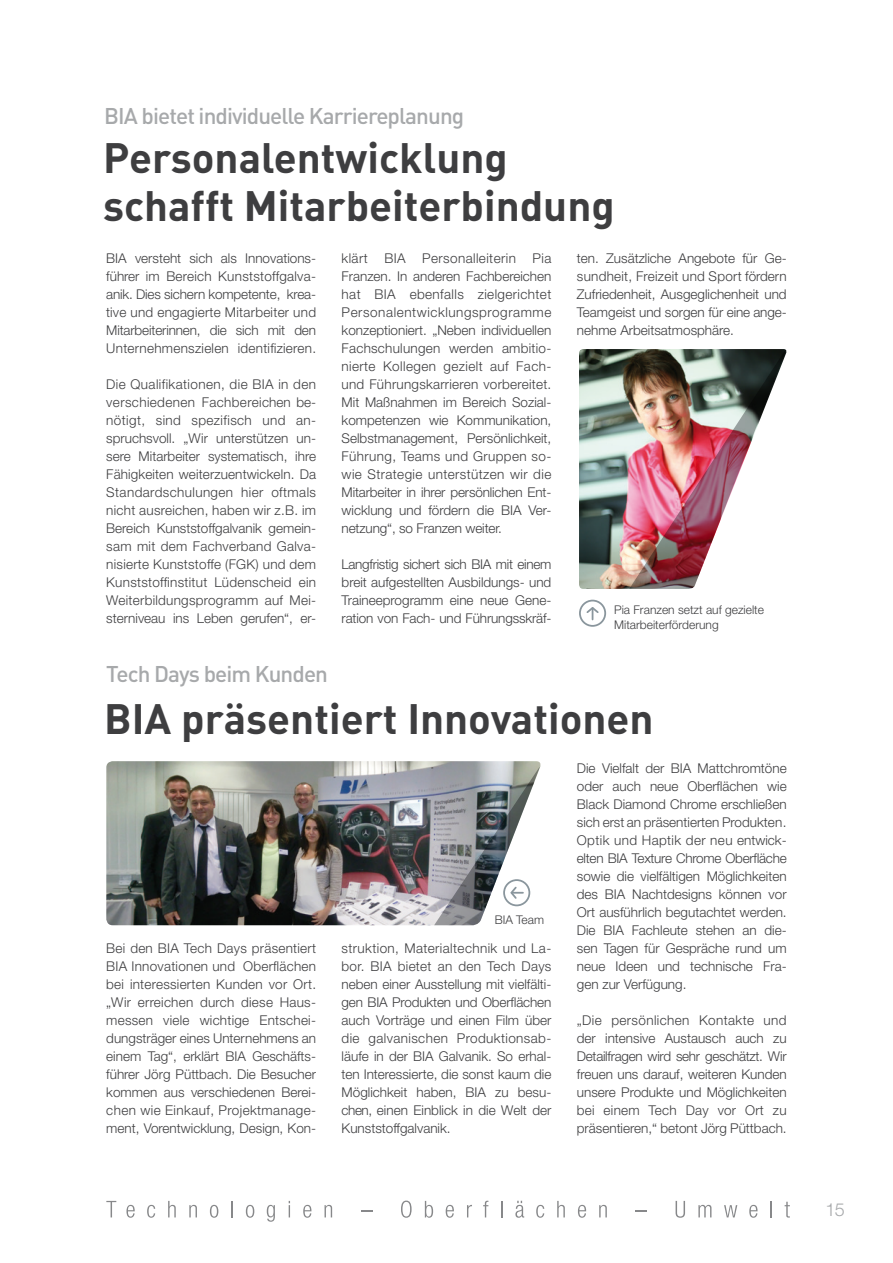
<style>
.page{position:relative;width:893px;height:1263px;background:#fff}
.page>*{position:absolute;margin:0;border:0;box-sizing:border-box;transform-origin:0 0}
.Headlines{font:42px/48px "DIN Bold Alternate";color:#3e3e40}
.Headlines-2{font:500 22.5px "DIN";letter-spacing:-.04em;color:#a7a9ab}
.Headlines-3{font:300 18px "Helvetica Neue";color:#a7a9ab}
.Text{font:300 13.5px/18px "Helvetica Neue";color:#3e3e40;text-align:justify}
.Text-2{font:300 12px/15px "Helvetica Neue";color:#3e3e40}
</style>
<div class="page">
<svg style="left:106px;top:1201px;width:10px;height:16px"></svg>
<svg style="left:126px;top:1205px;width:9px;height:13px"></svg>
<svg style="left:147px;top:1205px;width:8px;height:13px"></svg>
<svg style="left:168px;top:1201px;width:8px;height:16px"></svg>
<svg style="left:189px;top:1205px;width:8px;height:12px"></svg>
<svg style="left:210px;top:1205px;width:8px;height:13px"></svg>
<svg style="left:231px;top:1201px;width:2px;height:16px"></svg>
<svg style="left:246px;top:1205px;width:8px;height:13px"></svg>
<svg style="left:267px;top:1205px;width:8px;height:17px"></svg>
<svg style="left:289px;top:1201px;width:1px;height:16px"></svg>
<svg style="left:303px;top:1205px;width:8px;height:13px"></svg>
<svg style="left:325px;top:1205px;width:7px;height:12px"></svg>
<svg style="left:401px;top:1200px;width:11px;height:18px"></svg>
<svg style="left:425px;top:1201px;width:8px;height:17px"></svg>
<svg style="left:446px;top:1205px;width:8px;height:13px"></svg>
<svg style="left:467px;top:1205px;width:5px;height:12px"></svg>
<svg style="left:483px;top:1201px;width:5px;height:16px"></svg>
<svg style="left:501px;top:1201px;width:1px;height:16px"></svg>
<svg style="left:515px;top:1201px;width:9px;height:17px"></svg>
<svg style="left:536px;top:1205px;width:8px;height:13px"></svg>
<svg style="left:557px;top:1201px;width:8px;height:16px"></svg>
<svg style="left:578px;top:1205px;width:8px;height:13px"></svg>
<svg style="left:599px;top:1205px;width:8px;height:12px"></svg>
<svg style="left:635px;top:1210px;width:12px;height:1px"></svg>
<svg style="left:676px;top:1201px;width:9px;height:17px"></svg>
<svg style="left:698px;top:1205px;width:13px;height:12px"></svg>
<svg style="left:724px;top:1205px;width:13px;height:12px"></svg>
<svg style="left:749px;top:1205px;width:8px;height:13px"></svg>
<svg style="left:771px;top:1201px;width:1px;height:16px"></svg>
<svg style="left:785px;top:1202px;width:5px;height:15px"></svg>
<div style="left:579px;top:600px;width:27px;height:27px;border:2px solid #8a969d;border-radius:50%"></div>
<svg style="left:586px;top:607px;width:13px;height:12px"></svg>
<img style="left:579px;top:349px;width:208px;height:240px">
<img style="left:629px;top:350px;width:156px;height:239px">
<img style="left:106px;top:761px;width:435px;height:164px">
<svg style="left:434px;top:767px;width:106px;height:158px"></svg>
<p class="Headlines-2" style="left:104px;top:103px;width:362px">BIA bietet individuelle Karriereplanung</p>
<p class="Headlines" style="left:103px;top:134px;width:513px">Personalentwicklung schafft Mitarbeiterbindung</p>
<p class="Text" style="left:106px;top:249px;width:211px">BIA versteht sich als Innovations&shy;führer im Bereich Kunststoffgalva&shy;anik. Dies sichern kompetente, krea&shy;tive und engagierte Mitarbeiter und Mitarbeiterinnen, die sich mit den Unternehmenszielen identifizieren.</p>
<p class="Text" style="left:106px;top:375px;width:211px">Die Qualifikationen, die BIA in den verschiedenen Fachbereichen be&shy;nötigt, sind spezifisch und an&shy;spruchsvoll. „Wir unterstützen un&shy;sere Mitarbeiter systematisch, ihre Fähigkeiten weiterzuentwickeln. Da Standardschulungen hier oftmals nicht ausreichen, haben wir z.B. im Bereich Kunststoffgalvanik gemein&shy;sam mit dem Fachverband Galva&shy;nisierte Kunststoffe (FGK) und dem Kunststoffinstitut Lüdenscheid ein Weiterbildungsprogramm auf Mei&shy;sterniveau ins Leben gerufen“, er-</p>
<p class="Text" style="left:577px;top:249px;width:211px">ten. Zusätzliche Angebote für Ge&shy;sundheit, Freizeit und Sport fördern Zufriedenheit, Ausgeglichenheit und Teamgeist und sorgen für eine ange&shy;nehme Arbeitsatmosphäre.</p>
<p class="Text" style="left:342px;top:249px;width:211px">klärt BIA Personalleiterin Pia Franzen. In anderen Fachbereichen hat BIA ebenfalls zielgerichtet Personalentwicklungsprogramme konzeptioniert. „Neben individuellen Fachschulungen werden ambitio&shy;nierte Kollegen gezielt auf Fach&shy;und Führungskarrieren vorbereitet.<br>Mit Maßnahmen im Bereich Sozial&shy;kompetenzen wie Kommunikation, Selbstmanagement, Persönlichkeit, Führung, Teams und Gruppen so&shy;wie Strategie unterstützen wir die Mitarbeiter in ihrer persönlichen Ent&shy;wicklung und fördern die BIA Ver&shy;netzung“, so Franzen weiter.</p>
<p class="Text" style="left:342px;top:555px;width:211px">Langfristig sichert sich BIA mit einem breit aufgestellten Ausbildungs- und Traineeprogramm eine neue Gene&shy;ration von Fach- und Führungsskräf-</p>
<p class="Text-2" style="left:614px;top:602px;width:151px">Pia Franzen setzt auf gezielte<br>Mitarbeiterförderung</p>
<p class="Headlines-2" style="left:106px;top:660px;width:223px">Tech Days beim Kunden</p>
<p class="Headlines" style="left:104px;top:695px;width:551px">BIA präsentiert Innovationen</p>
<p class="Text-2" style="left:495px;top:912px;width:51px">BIA Team</p>
<p class="Text" style="left:106px;top:938px;width:211px">Bei den BIA Tech Days präsentiert BIA Innovationen und Oberflächen bei interessierten Kunden vor Ort. „Wir erreichen durch diese Haus&shy;messen viele wichtige Entschei&shy;dungsträger eines Unternehmens an einem Tag“, erklärt BIA Geschäfts&shy;führer Jörg Püttbach. Die Besucher kommen aus verschiedenen Berei&shy;chen wie Einkauf, Projektmanage&shy;ment, Vorentwicklung, Design, Kon-</p>
<p class="Text" style="left:342px;top:938px;width:211px">struktion, Materialtechnik und La&shy;bor. BIA bietet an den Tech Days neben einer Ausstellung mit vielfälti&shy;gen BIA Produkten und Oberflächen auch Vorträge und einen Film über die galvanischen Produktionsab&shy;läufe in der BIA Galvanik. So erhal&shy;ten Interessierte, die sonst kaum die Möglichkeit haben, BIA zu besu&shy;chen, einen Einblick in die Welt der Kunststoffgalvanik.</p>
<p class="Text" style="left:577px;top:758px;width:211px">Die Vielfalt der BIA Mattchromtöne oder auch neue Oberflächen wie Black Diamond Chrome erschließen sich erst an präsentierten Produkten.<br>Optik und Haptik der neu entwick&shy;elten BIA Texture Chrome Oberfläche sowie die vielfältigen Möglichkeiten des BIA Nachtdesigns können vor Ort ausführlich begutachtet werden.<br>Die BIA Fachleute stehen an die&shy;sen Tagen für Gespräche rund um neue Ideen und technische Fra&shy;gen zur Verfügung.</p>
<p class="Text" style="left:577px;top:1010px;width:211px">„Die persönlichen Kontakte und der intensive Austausch auch zu Detailfragen wird sehr geschätzt. Wir freuen uns darauf, weiteren Kunden unsere Produkte und Möglichkeiten bei einem Tech Day vor Ort zu präsentieren,“ betont Jörg Püttbach.</p>
<p class="Headlines-3" style="left:826px;top:1198px;width:21px">15</p>
</div>
